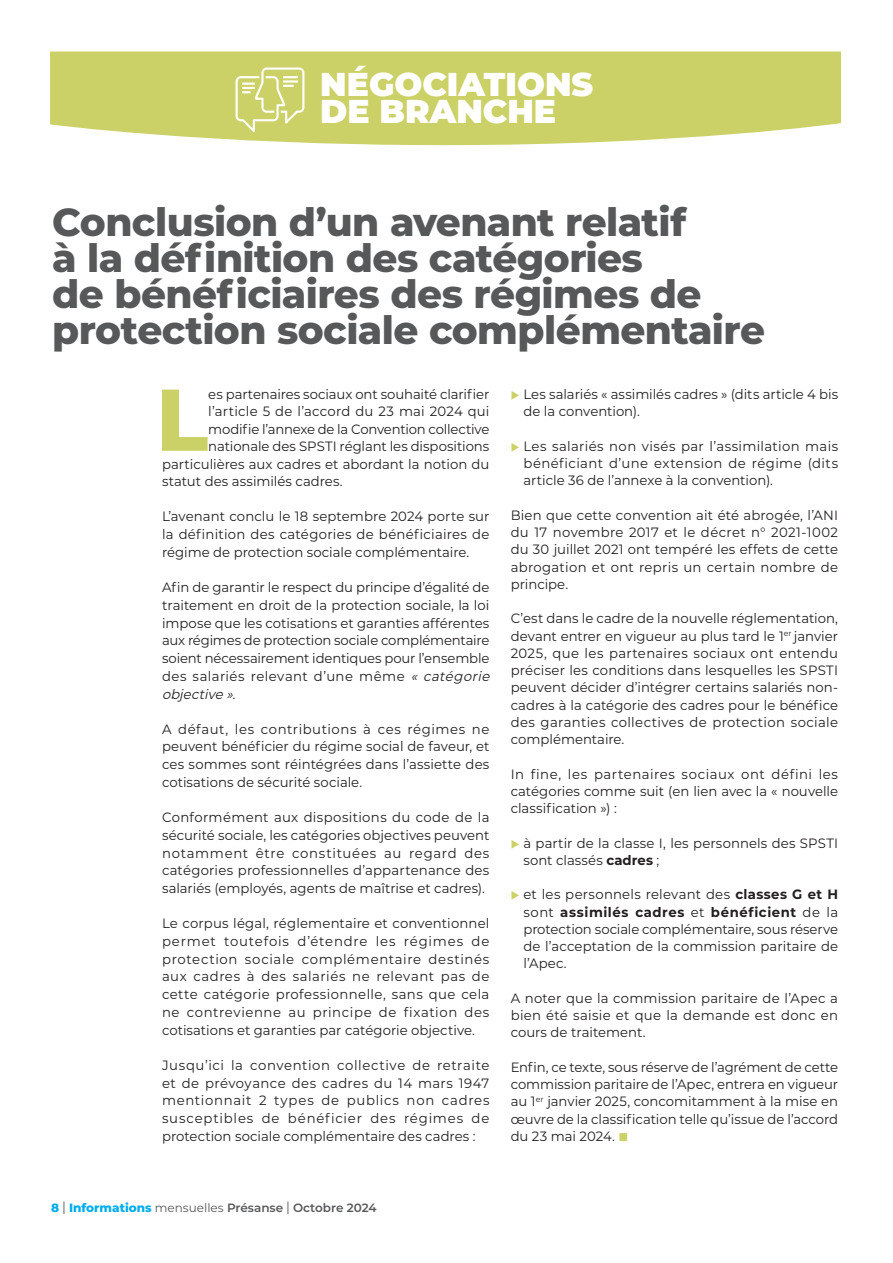
<style>
.page{position:relative;width:893px;height:1263px;background:#fff}
.page>*{position:absolute;margin:0;border:0;box-sizing:border-box;transform-origin:0 0}
.t1{font:800 87.45px "Montserrat";color:#cbd166}
.t2{font:800 39px/36px "Montserrat";letter-spacing:-.015em;color:#57585a}
.t3{font:900 33px/27px "Montserrat";color:#fff}
.t4{font:13.5px/17.2px "Montserrat";color:#231f20;text-align:justify}
.t5{font:600 12px "Montserrat";color:#57585a}
.s1{font-style:italic}
.s2{color:#cbd166}
.s3{font-weight:700}
.s4{font-weight:800;color:#00aeef}
.s5{font-weight:400;font-size:16.8px}
.s6{font-weight:400}
</style>
<div class="page">
<svg style="left:50px;top:52px;width:791px;height:93px;background:#cfd471"></svg>
<svg style="left:234px;top:66px;width:72px;height:70px;background:#d4d981"></svg>
<h3 class="t3" style="left:320px;top:71px;width:274px">NÉGOCIATIONS<br>DE BRANCHE</h3>
<h2 class="t2" style="left:52px;top:204px;width:714px">Conclusion d’un avenant relatif<br>à la définition des catégories<br>de bénéficiaires des régimes de protection sociale complémentaire</h2>
<h1 class="t1" style="left:156px;top:371px;width:54px">L</h1>
<p class="t4" style="left:208px;top:386px;width:283px">es partenaires sociaux ont souhaité clarifier</p>
<p class="t4" style="left:208px;top:403px;width:283px">l’article 5 de l’accord du 23 mai 2024 qui</p>
<p class="t4" style="left:208px;top:420px;width:283px">modifie l’annexe de la Convention collective</p>
<p class="t4" style="left:208px;top:438px;width:283px">nationale des SPSTI réglant les dispositions</p>
<p class="t4" style="left:162px;top:455px;width:329px">particulières aux cadres et abordant la notion du</p>
<p class="t4" style="left:162px;top:473px;width:182px">statut des assimilés cadres.</p>
<p class="t4" style="left:162px;top:508px;width:329px;line-height:17.7px">L’avenant conclu le 18 septembre 2024 porte sur la définition des catégories de bénéficiaires de régime de protection sociale complémentaire.</p>
<p class="t4" style="left:162px;top:579px;width:332px;line-height:17.7px;text-align:left">Afin de garantir le respect du principe d’égalité de traitement en droit de la protection sociale, la loi impose que les cotisations et garanties afférentes aux régimes de protection sociale complémentaire soient nécessairement identiques pour l’ensemble des salariés relevant d’une même <span class="s1">« catégorie objective ».</span></p>
<p class="t4" style="left:162px;top:720px;width:329px;line-height:17.7px">A défaut, les contributions à ces régimes ne peuvent bénéficier du régime social de faveur, et ces sommes sont réintégrées dans l’assiette des cotisations de sécurité sociale.</p>
<p class="t4" style="left:162px;top:809px;width:329px;line-height:17.7px">Conformément aux dispositions du code de la sécurité sociale, les catégories objectives peuvent notamment être constituées au regard des catégories professionnelles d’appartenance des salariés (employés, agents de maîtrise et cadres).</p>
<p class="t4" style="left:162px;top:915px;width:329px;line-height:17.7px">Le corpus légal, réglementaire et conventionnel permet toutefois d’étendre les régimes de protection sociale complémentaire destinés aux cadres à des salariés ne relevant pas de cette catégorie professionnelle, sans que cela ne contrevienne au principe de fixation des cotisations et garanties par catégorie objective.</p>
<p class="t4" style="left:162px;top:1056px;width:329px;line-height:17.7px">Jusqu’ici la convention collective de retraite et de prévoyance des cadres du 14 mars 1947 mentionnait 2 types de publics non cadres susceptibles de bénéficier des régimes de protection sociale complémentaire des cadres :</p>
<p class="t4" style="left:523px;top:386px;width:316px;text-indent:-13px"><span class="s2">◆</span> Les salariés « assimilés cadres » (dits article 4 bis de la convention).</p>
<p class="t4" style="left:523px;top:438px;width:316px;text-indent:-13px"><span class="s2">◆</span> Les salariés non visés par l’assimilation mais bénéficiant d’une extension de régime (dits article 36 de l’annexe à la convention).</p>
<p class="t4" style="left:511px;top:507px;width:329px">Bien que cette convention ait été abrogée, l’ANI du 17 novembre 2017 et le décret n° 2021-1002 du 30 juillet 2021 ont tempéré les effets de cette abrogation et ont repris un certain nombre de principe.</p>
<p class="t4" style="left:511px;top:610px;width:329px">C’est dans le cadre de la nouvelle réglementation, devant entrer en vigueur au plus tard le 1<sup>er</sup> janvier 2025, que les partenaires sociaux ont entendu préciser les conditions dans lesquelles les SPSTI peuvent décider d’intégrer certains salariés non&shy;cadres à la catégorie des cadres pour le bénéfice des garanties collectives de protection sociale complémentaire.</p>
<p class="t4" style="left:511px;top:765px;width:329px">In fine, les partenaires sociaux ont défini les catégories comme suit (en lien avec la « nouvelle classification ») :</p>
<p class="t4" style="left:523px;top:834px;width:316px;text-indent:-13px"><span class="s2">◆</span> à partir de la classe I, les personnels des SPSTI sont classés <span class="s3">cadres</span> ;</p>
<p class="t4" style="left:523px;top:886px;width:316px;text-indent:-13px"><span class="s2">◆</span> et les personnels relevant des <span class="s3">classes G et H </span>sont <span class="s3">assimilés cadres</span> et <span class="s3">bénéficient</span> de la protection sociale complémentaire, sous réserve de l’acceptation de la commission paritaire de l’Apec.</p>
<p class="t4" style="left:511px;top:990px;width:329px">A noter que la commission paritaire de l’Apec a bien été saisie et que la demande est donc en cours de traitement.</p>
<p class="t4" style="left:511px;top:1059px;width:329px">Enfin, ce texte, sous réserve de l’agrément de cette commission paritaire de l’Apec, entrera en vigueur au 1<sup>er</sup> janvier 2025, concomitamment à la mise en œuvre de la classification telle qu’issue de l’accord du 23 mai 2024. <span class="s2">■</span></p>
<p class="t5" style="left:51px;top:1202px;width:327px"><span class="s4">8</span> <span class="s5">l</span> <span class="s4">Informations</span> <span class="s6">mensuelles</span> Présanse <span class="s5">l</span> Octobre 2024</p>
</div>
